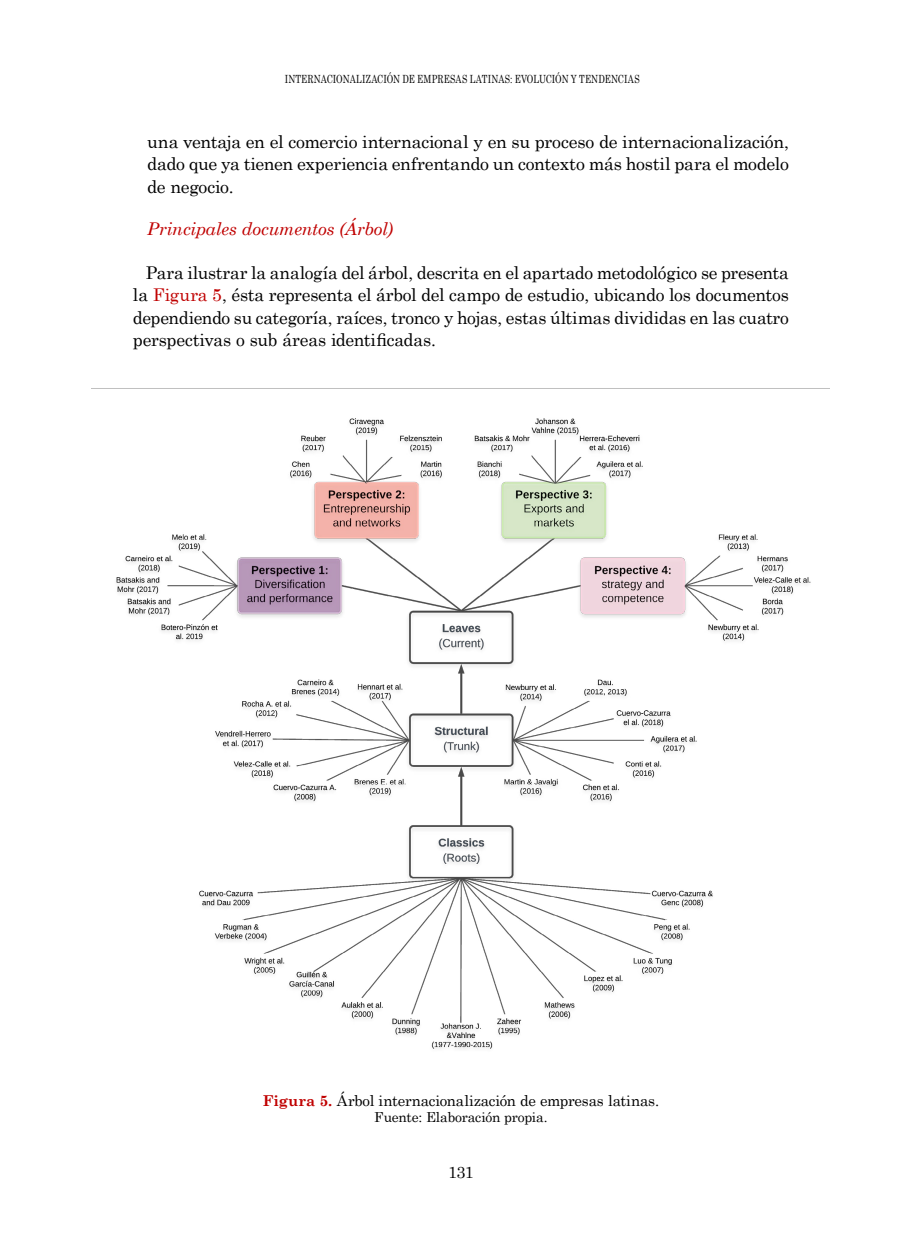
<style>
.page{position:relative;width:922px;height:1241px;background:#fff}
.page>*{position:absolute;margin:0;border:0;box-sizing:border-box;transform-origin:0 0}
.t1{font:17.5px/22.5px "Century Schoolbook";letter-spacing:-.01em;color:#000;text-align:justify}
.t2{font:italic 17.5px "Century Schoolbook";letter-spacing:-.01em;color:#c00000}
.t3{font:16.25px "Century Schoolbook";color:#000}
.t4{font:15px "Century Schoolbook";letter-spacing:-.01em;color:#000}
.t5{font:13.75px "Century Schoolbook";letter-spacing:-.02em;color:#000}
.t6{font:11.25px "Century Schoolbook";letter-spacing:.02em;color:#000;scale:.75 1}
.s1{color:#c00000}
.s2{font-weight:700;color:#c00000}
</style>
<div class="page">
<img style="left:91px;top:388px;width:738px;height:661px">
<p class="t6" style="left:284px;top:70px;width:48px">Internacionalizaci</p>
<p class="t6" style="left:386px;top:70px;width:85px">ónde empresas</p>
<p class="t6" style="left:469px;top:70px;width:9px">latinas</p>
<p class="t6" style="left:510px;top:70px;width:31px">: evoluci</p>
<p class="t6" style="left:555px;top:70px;width:41px">ón y tendencias</p>
<p class="t1" style="left:147px;top:129px;width:643px">una ventaja en el comercio internacional y en su proceso de internacionalización, dado que ya tienen experiencia enfrentando un contexto más hostil para el modelo de negocio.</p>
<p class="t2" style="left:147px;top:215px;width:247px">Principales documentos (Árbol)</p>
<p class="t1" style="left:133px;top:260px;width:657px;text-indent:13px">Para ilustrar la analogía del árbol, descrita en el apartado metodológico se presenta la <span class="s1">Figura 5</span>, ésta representa el árbol del campo de estudio, ubicando los documentos dependiendo su categoría, raíces, tronco y hojas, estas últimas divididas en las cuatro perspectivas o sub áreas identificadas.</p>
<p class="t4" style="left:263px;top:1087px;width:398px"><span class="s2">Figura 5.</span> Árbol internacionalización de empresas latinas.</p>
<p class="t5" style="left:374px;top:1105px;width:175px">Fuente: Elaboración propia.</p>
<p class="t3" style="left:448px;top:1158px;width:27px">131</p>
</div>
